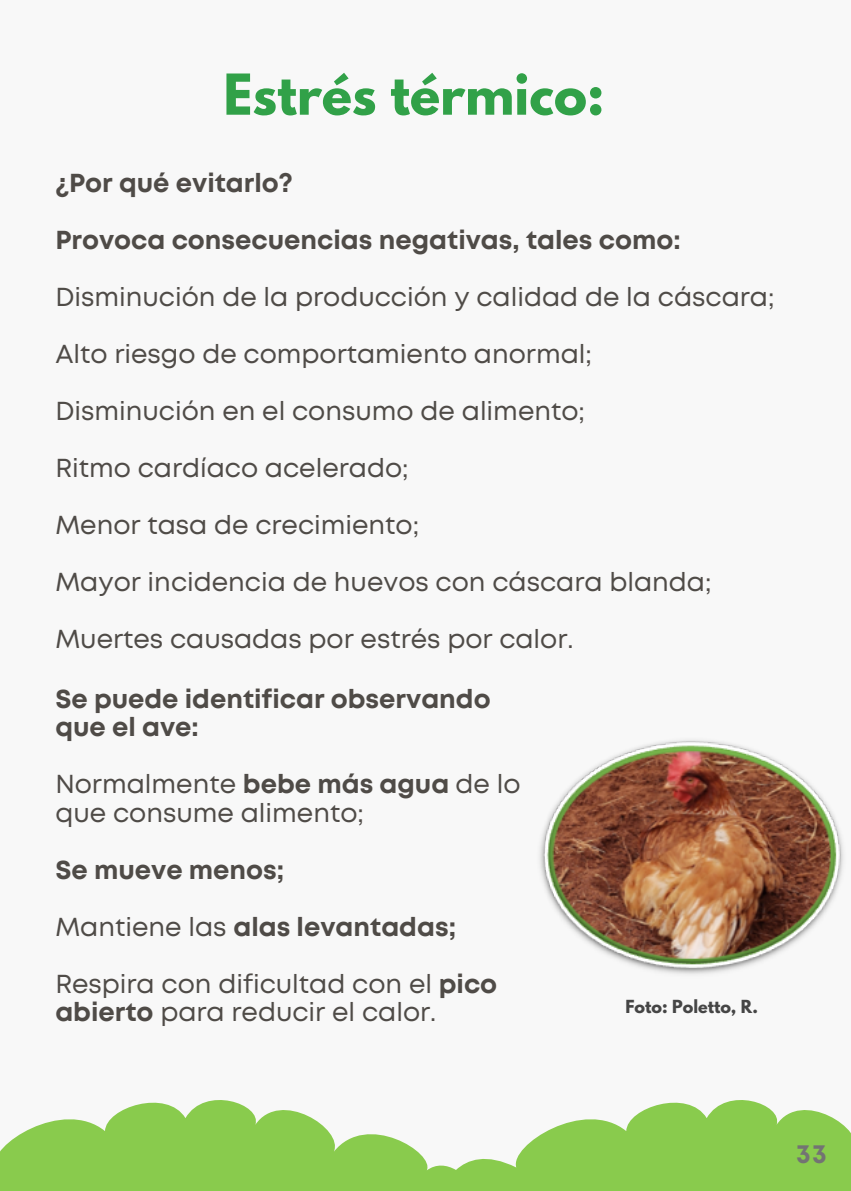
<style>
.page{position:relative;width:851px;height:1191px;background:#fff}
.page>*{position:absolute;margin:0;border:0;box-sizing:border-box;transform-origin:0 0}
.t1{font:700 50px "League Spartan";color:#31a148}
.t2{font:700 26.6px "Mont";color:#737373}
.t3{font:26px/57px "Mont";color:#4f4b47}
.t4{font:700 26px/57px "Mont";color:#4f4b47}
.t5{font:700 16px "League Spartan";color:#454545}
.s1{font-weight:700}
</style>
<div class="page">
<div style="left:0;top:0;width:850px;height:1190px;background:#f8f8f8"></div>
<svg style="left:0;top:1100px;width:850px;height:90px;fill:#89cb4d"></svg>
<img style="left:540px;top:740px;width:303px;height:234px">
<h1 class="t1" style="left:223px;top:70px;width:382px">Estrés térmico:</h1>
<p class="t4" style="left:55px;top:157px;width:626px">¿Por qué evitarlo?<br>Provoca consecuencias negativas, tales como:</p>
<p class="t3" style="left:55px;top:271px;width:720px">Disminución de la producción y calidad de la cáscara; Alto riesgo de comportamiento anormal;<br>Disminución en el consumo de alimento;<br>Ritmo cardíaco acelerado;<br>Menor tasa de crecimiento;<br>Mayor incidencia de huevos con cáscara blanda; Muertes causadas por estrés por calor.</p>
<p class="t4" style="left:55px;top:686px;width:436px;line-height:28.4px">Se puede identificar observando que el ave:</p>
<p class="t3" style="left:55px;top:772px;width:466px;line-height:28.4px">Normalmente <span class="s1">bebe más agua</span> de lo que consume alimento;</p>
<p class="t3" style="left:55px;top:843px;width:443px"><span class="s1">Se mueve menos;<br></span>Mantiene las <span class="s1">alas levantadas;<br></span>Respira con dificultad con el <span class="s1">pico</span></p>
<p class="t3" style="left:55px;top:985px;width:382px"><span class="s1">abierto</span> para reducir el calor.</p>
<p class="t5" style="left:625px;top:998px;width:134px">Foto: Poletto, R.</p>
<p class="t2" style="left:795px;top:1144px;width:32px">33</p>
</div>
